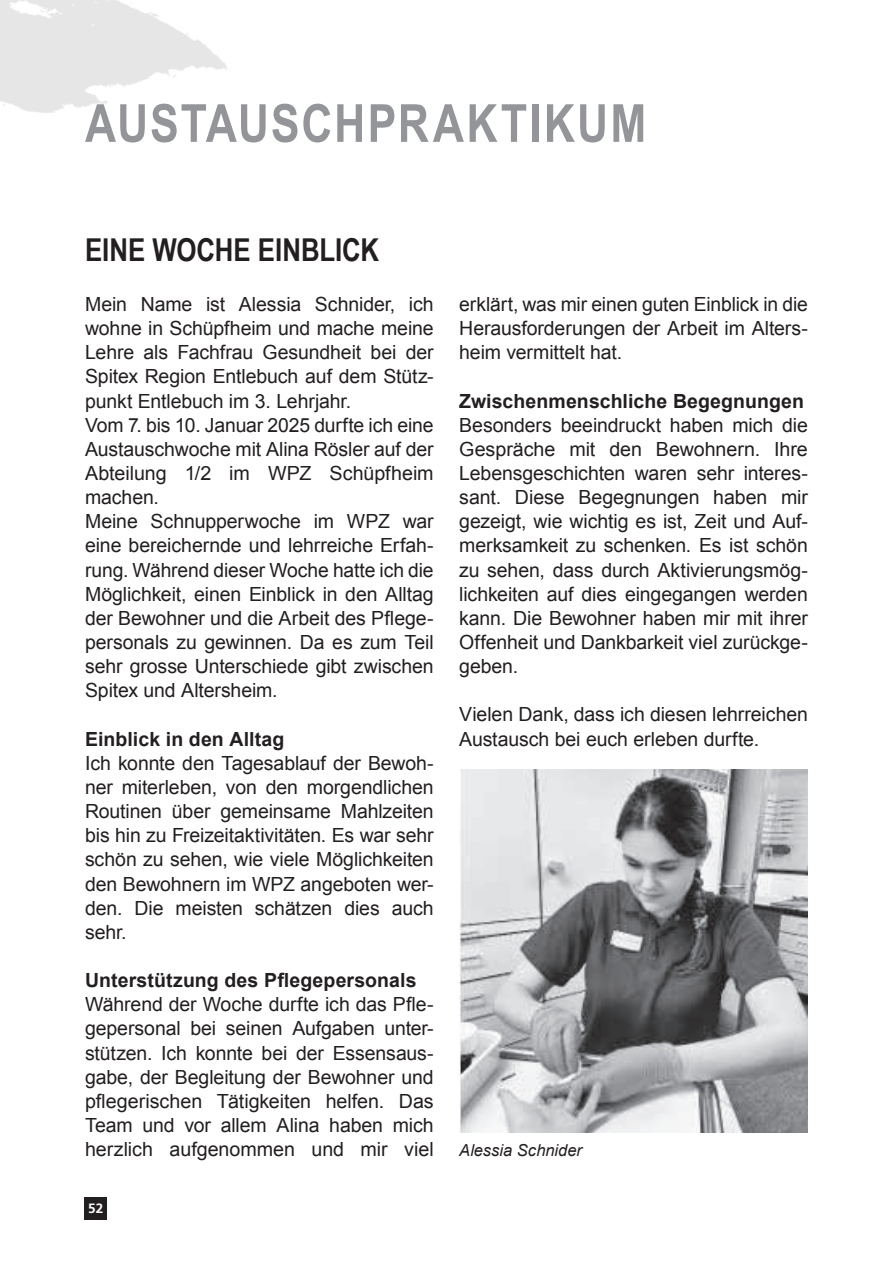
<style>
.page{position:relative;width:893px;height:1263px;background:#fff}
.page>*{position:absolute;margin:0;border:0;box-sizing:border-box;transform-origin:0 0}
.t1{font:700 52.5px "Arial Narrow";letter-spacing:.035em;color:#939598}
.t2{font:700 31.5px "Arial Narrow";color:#231f20}
.t3{font:19.5px/24.2px "Arial";letter-spacing:-.005em;color:#231f20;text-align:justify}
.t4{font:700 19.5px "Arial";letter-spacing:.005em;color:#231f20}
.t5{font:italic 16.5px "Arial";color:#231f20}
.t6{font:700 13.5px "Frutiger LT Std";color:#fff}
</style>
<div class="page">
<img style="left:112px;top:0;width:40px;height:13px">
<img style="left:459px;top:770px;width:349px;height:362px">
<div style="left:85px;top:1197px;width:22px;height:22px;background:#231f20"></div>
<h1 class="t1" style="left:85px;top:84px;width:563px">AUSTAUSCHPRAKTIKUM</h1>
<h2 class="t2" style="left:85px;top:226px;width:296px">EINE WOCHE EINBLICK</h2>
<p class="t3" style="left:85px;top:292px;width:350px;text-align:left">Mein Name ist Alessia Schnider, ich wohne in Schüpfheim und mache meine Lehre als Fachfrau Gesundheit bei der Spitex Region Entlebuch auf dem Stütz&shy;punkt Entlebuch im 3. Lehrjahr.<br>Vom 7. bis 10. Januar 2025 durfte ich eine Austauschwoche mit Alina Rösler auf der Abteilung 1/2 im WPZ Schüpfheim machen.<br>Meine Schnupperwoche im WPZ war eine bereichernde und lehrreiche Erfah&shy;rung. Während dieser Woche hatte ich die Möglichkeit, einen Einblick in den Alltag der Bewohner und die Arbeit des Pflege&shy;personals zu gewinnen. Da es zum Teil sehr grosse Unterschiede gibt zwischen Spitex und Altersheim.</p>
<p class="t4" style="left:85px;top:726px;width:201px">Einblick in den Alltag</p>
<p class="t3" style="left:85px;top:751px;width:350px">Ich konnte den Tagesablauf der Bewoh&shy;ner miterleben, von den morgendlichen Routinen über gemeinsame Mahlzeiten bis hin zu Freizeitaktivitäten. Es war sehr schön zu sehen, wie viele Möglichkeiten den Bewohnern im WPZ angeboten wer&shy;den. Die meisten schätzen dies auch sehr.</p>
<p class="t4" style="left:85px;top:967px;width:333px">Unterstützung des Pflegepersonals</p>
<p class="t3" style="left:85px;top:992px;width:350px">Während der Woche durfte ich das Pfle&shy;gepersonal bei seinen Aufgaben unter&shy;stützen. Ich konnte bei der Essensaus&shy;gabe, der Begleitung der Bewohner und pflegerischen Tätigkeiten helfen. Das Team und vor allem Alina haben mich herzlich aufgenommen und mir viel</p>
<p class="t6" style="left:88px;top:1201px;width:17px">52</p>
<p class="t3" style="left:459px;top:292px;width:350px">erklärt, was mir einen guten Einblick in die Herausforderungen der Arbeit im Alters&shy;heim vermittelt hat.</p>
<p class="t4" style="left:459px;top:388px;width:346px">Zwischenmenschliche Begegnungen</p>
<p class="t3" style="left:459px;top:413px;width:350px">Besonders beeindruckt haben mich die Gespräche mit den Bewohnern. Ihre Lebensgeschichten waren sehr interes&shy;sant. Diese Begegnungen haben mir gezeigt, wie wichtig es ist, Zeit und Auf&shy;merksamkeit zu schenken. Es ist schön zu sehen, dass durch Aktivierungsmög&shy;lichkeiten auf dies eingegangen werden kann. Die Bewohner haben mir mit ihrer Offenheit und Dankbarkeit viel zurückge&shy;geben.</p>
<p class="t3" style="left:459px;top:703px;width:350px">Vielen Dank, dass ich diesen lehrreichen<br>Austausch bei euch erleben durfte.</p>
<p class="t5" style="left:459px;top:1140px;width:124px">Alessia Schnider</p>
</div>
